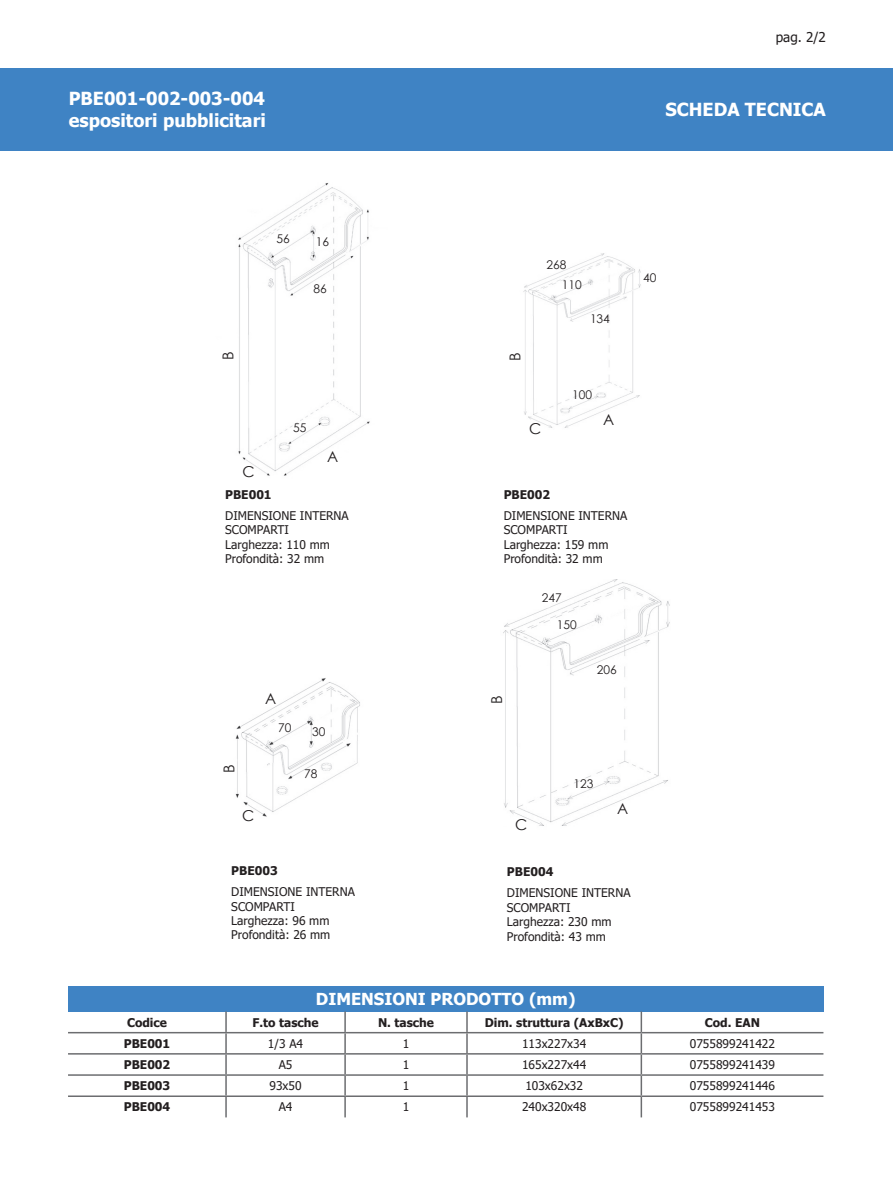
<style>
.page{position:relative;width:893px;height:1187px;background:#fff}
.page>*{position:absolute;margin:0;border:0;box-sizing:border-box;transform-origin:0 0}
.t1{font:700 18px/21.6px "Tahoma";color:#fff}
.t2{font:18px "Tahoma";color:#fff}
.t3{font:700 16.5px "Tahoma";color:#fff}
.t4{font:15px "Century Gothic";color:#231f20}
.t5{font:13.5px "Tahoma";color:#231f20}
.t6{font:12px/14.4px "Tahoma";color:#231f20}
.t7{font:700 12px "Tahoma";color:#231f20}
.t8{font:12px "Century Gothic";color:#231f20}
.s1{font-weight:700}
</style>
<div class="page">
<div style="left:0;top:68px;width:893px;height:82px;background:#3f83c4"></div>
<img style="left:523px;top:253px;width:118px;height:175px">
<img style="left:235px;top:678px;width:125px;height:139px">
<img style="left:503px;top:579px;width:167px;height:247px">
<img style="left:238px;top:183px;width:132px;height:293px">
<div style="left:68px;top:985px;width:755px;height:26px;background:#3f83c4"></div>
<hr style="left:225px;top:1011px;width:2px;height:20px;background:#6c6d70">
<hr style="left:344px;top:1011px;width:2px;height:20px;background:#6c6d70">
<hr style="left:466px;top:1011px;width:2px;height:20px;background:#6c6d70">
<hr style="left:68px;top:1031px;width:158px;height:2px;background:#6c6d70">
<hr style="left:226px;top:1031px;width:119px;height:2px;background:#6c6d70">
<svg style="left:225px;top:1033px;width:2px;height:19px"></svg>
<hr style="left:345px;top:1031px;width:122px;height:2px;background:#6c6d70">
<svg style="left:344px;top:1033px;width:2px;height:19px"></svg>
<hr style="left:467px;top:1031px;width:174px;height:2px;background:#6c6d70">
<svg style="left:466px;top:1033px;width:2px;height:19px"></svg>
<hr style="left:641px;top:1031px;width:182px;height:2px;background:#6c6d70">
<hr style="left:68px;top:1052px;width:158px;height:2px;background:#6c6d70">
<hr style="left:226px;top:1052px;width:119px;height:2px;background:#6c6d70">
<hr style="left:225px;top:1054px;width:2px;height:20px;background:#6c6d70">
<hr style="left:345px;top:1052px;width:122px;height:2px;background:#6c6d70">
<hr style="left:344px;top:1054px;width:2px;height:20px;background:#6c6d70">
<hr style="left:467px;top:1052px;width:174px;height:2px;background:#6c6d70">
<hr style="left:466px;top:1054px;width:2px;height:20px;background:#6c6d70">
<hr style="left:641px;top:1052px;width:182px;height:2px;background:#6c6d70">
<hr style="left:68px;top:1074px;width:158px;height:1px;background:#6c6d70">
<hr style="left:226px;top:1074px;width:119px;height:1px;background:#6c6d70">
<hr style="left:225px;top:1075px;width:2px;height:20px;background:#6c6d70">
<hr style="left:345px;top:1074px;width:122px;height:1px;background:#6c6d70">
<hr style="left:344px;top:1075px;width:2px;height:20px;background:#6c6d70">
<hr style="left:467px;top:1074px;width:174px;height:1px;background:#6c6d70">
<hr style="left:466px;top:1075px;width:2px;height:20px;background:#6c6d70">
<hr style="left:641px;top:1074px;width:182px;height:1px;background:#6c6d70">
<hr style="left:68px;top:1095px;width:158px;height:1px;background:#6c6d70">
<hr style="left:226px;top:1095px;width:119px;height:1px;background:#6c6d70">
<hr style="left:225px;top:1096px;width:2px;height:21px;background:#6c6d70">
<hr style="left:345px;top:1095px;width:122px;height:1px;background:#6c6d70">
<hr style="left:344px;top:1096px;width:2px;height:21px;background:#6c6d70">
<hr style="left:467px;top:1095px;width:174px;height:1px;background:#6c6d70">
<hr style="left:466px;top:1096px;width:2px;height:21px;background:#6c6d70">
<hr style="left:641px;top:1095px;width:182px;height:1px;background:#6c6d70">
<svg style="left:641px;top:1011px;width:1px;height:106px"></svg>
<p class="t5" style="left:776px;top:28px;width:52px">pag. 2/2</p>
<h1 class="t2" style="left:65px;top:85px;width:256px"><span class="s1">WHL800</span>Pannelli divisori singoli</h1>
<h1 class="t1" style="left:678px;top:91px;width:162px">SCHEDA TECNICA</h1>
<h1 class="t1" style="left:69px;top:89px;width:199px">PBE001-002-003-004 espositori pubblicitari</h1>
<h1 class="t1" style="left:665px;top:99px;width:162px">SCHEDA TECNICA</h1>
<p class="t4" style="left:218px;top:360px;width:10px;rotate:-90deg">B</p>
<p class="t8" style="left:277px;top:230px;width:15px">56</p>
<p class="t8" style="left:316px;top:233px;width:15px">16</p>
<p class="t8" style="left:314px;top:281px;width:15px">86</p>
<p class="t4" style="left:243px;top:460px;width:14px">C</p>
<p class="t8" style="left:293px;top:419px;width:15px">55</p>
<p class="t4" style="left:327px;top:445px;width:13px">A</p>
<p class="t7" style="left:225px;top:486px;width:48px">PBE001</p>
<p class="t6" style="left:225px;top:509px;width:125px">DIMENSIONE INTERNA<br>SCOMPARTI<br>Larghezza: 110 mm<br>Profondità: 32 mm</p>
<p class="t4" style="left:219px;top:773px;width:10px;rotate:-90deg">B</p>
<p class="t4" style="left:265px;top:687px;width:13px">A</p>
<p class="t8" style="left:278px;top:719px;width:15px">70</p>
<p class="t8" style="left:312px;top:723px;width:15px">30</p>
<p class="t8" style="left:304px;top:765px;width:15px">78</p>
<p class="t4" style="left:242px;top:805px;width:14px">C</p>
<p class="t7" style="left:231px;top:862px;width:48px">PBE003</p>
<p class="t6" style="left:231px;top:885px;width:125px">DIMENSIONE INTERNA<br>SCOMPARTI<br>Larghezza: 96 mm<br>Profondità: 26 mm</p>
<p class="t4" style="left:505px;top:360px;width:10px;rotate:-90deg">B</p>
<p class="t8" style="left:547px;top:256px;width:21px">268</p>
<p class="t8" style="left:562px;top:276px;width:21px">110</p>
<p class="t8" style="left:590px;top:310px;width:21px">134</p>
<p class="t4" style="left:529px;top:418px;width:14px">C</p>
<p class="t8" style="left:572px;top:386px;width:21px">100</p>
<p class="t4" style="left:603px;top:409px;width:13px">A</p>
<p class="t8" style="left:643px;top:269px;width:15px">40</p>
<p class="t7" style="left:504px;top:486px;width:48px">PBE002</p>
<p class="t6" style="left:504px;top:509px;width:125px">DIMENSIONE INTERNA<br>SCOMPARTI<br>Larghezza: 159 mm<br>Profondità: 32 mm</p>
<p class="t8" style="left:542px;top:589px;width:21px">247</p>
<p class="t4" style="left:486px;top:704px;width:10px;rotate:-90deg">B</p>
<p class="t8" style="left:557px;top:616px;width:21px">150</p>
<p class="t8" style="left:597px;top:661px;width:21px">206</p>
<p class="t4" style="left:515px;top:813px;width:14px">C</p>
<p class="t8" style="left:573px;top:775px;width:21px">123</p>
<p class="t4" style="left:617px;top:798px;width:13px">A</p>
<p class="t7" style="left:507px;top:863px;width:48px">PBE004</p>
<p class="t6" style="left:507px;top:886px;width:125px">DIMENSIONE INTERNA<br>SCOMPARTI<br>Larghezza: 230 mm<br>Profondità: 43 mm</p>
<h2 class="t3" style="left:316px;top:986px;width:261px">DIMENSIONI PRODOTTO (mm)</h2>
<p class="t7" style="left:127px;top:1013px;width:42px">Codice</p>
<p class="t7" style="left:252px;top:1013px;width:68px">F.to tasche</p>
<p class="t7" style="left:378px;top:1013px;width:58px">N. tasche</p>
<p class="t7" style="left:485px;top:1013px;width:140px">Dim. struttura (AxBxC)</p>
<p class="t7" style="left:705px;top:1013px;width:57px">Cod. EAN</p>
<p class="t7" style="left:124px;top:1034px;width:48px">PBE001</p>
<p class="t6" style="left:268px;top:1036px;width:37px">1/3 A4</p>
<p class="t6" style="left:403px;top:1036px;width:8px">1</p>
<p class="t6" style="left:522px;top:1036px;width:66px">113x227x34</p>
<p class="t6" style="left:690px;top:1036px;width:87px">0755899241422</p>
<p class="t7" style="left:124px;top:1056px;width:48px">PBE002</p>
<p class="t6" style="left:279px;top:1058px;width:15px">A5</p>
<p class="t6" style="left:403px;top:1058px;width:8px">1</p>
<p class="t6" style="left:522px;top:1058px;width:66px">165x227x44</p>
<p class="t6" style="left:690px;top:1058px;width:87px">0755899241439</p>
<p class="t7" style="left:124px;top:1077px;width:48px">PBE003</p>
<p class="t6" style="left:269px;top:1079px;width:34px">93x50</p>
<p class="t6" style="left:403px;top:1079px;width:8px">1</p>
<p class="t6" style="left:525px;top:1079px;width:59px">103x62x32</p>
<p class="t6" style="left:690px;top:1079px;width:87px">0755899241446</p>
<p class="t7" style="left:124px;top:1098px;width:48px">PBE004</p>
<p class="t6" style="left:279px;top:1100px;width:15px">A4</p>
<p class="t6" style="left:403px;top:1100px;width:8px">1</p>
<p class="t6" style="left:522px;top:1100px;width:66px">240x320x48</p>
<p class="t6" style="left:690px;top:1100px;width:87px">0755899241453</p>
</div>
